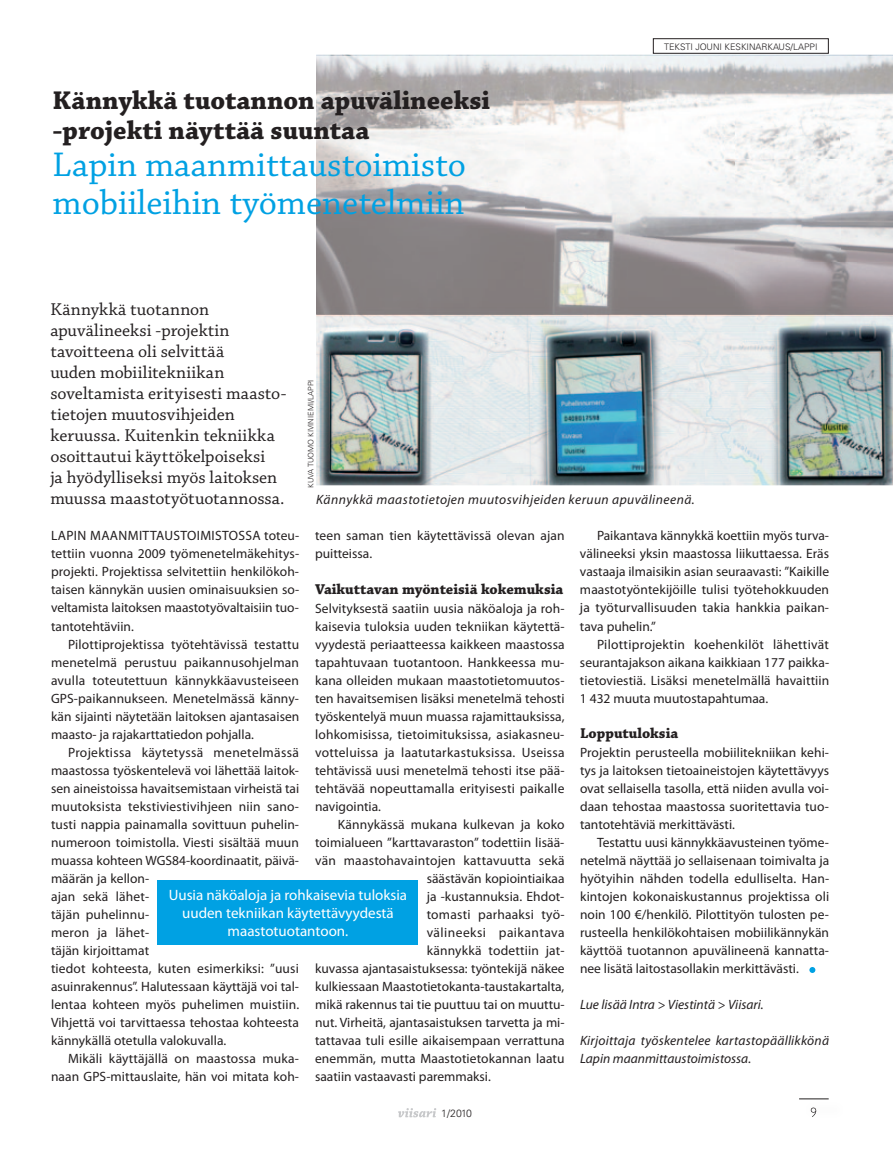
<style>
.page{position:relative;width:893px;height:1149px;background:#fff}
.page>*{position:absolute;margin:0;border:0;box-sizing:border-box;transform-origin:0 0}
.t1{font:36px/37.5px "Chaparral Pro";color:#00a1e3}
.t2{font:700 27px/30px "Chaparral Pro";color:#231f20}
.t3{font:18px/21px "Chaparral Pro";color:#231f20}
.t4{font:15px/18px "Myriad Pro";color:#fff;text-align:center}
.t5{font:700 15px "Chaparral Pro";color:#231f20}
.t6{font:13.5px/18px "Myriad Pro";letter-spacing:.005em;color:#231f20;text-align:justify}
.t7{font:italic 13.5px/18px "Myriad Pro";letter-spacing:.015em;color:#231f20}
.t8{font:italic 13.5px "Myriad Pro";letter-spacing:.035em;color:#231f20}
.t9{font:13.5px "Myriad Pro";letter-spacing:.035em;color:#231f20}
.t10{font:300 10.5px "Univers";color:#231f20}
.t11{font:300 9px "Univers";color:#231f20}
.t12{font:300 7.5px "Univers";color:#231f20}
</style>
<div class="page">
<img style="left:801px;top:1099px;width:28px;height:12px">
<svg style="left:811px;top:1107px;width:10px;height:10px"></svg>
<hr style="left:799px;top:1098px;width:30px;height:1px;background:#231f20">
<svg style="left:398px;top:1108px;width:38px;height:8px"></svg>
<img style="left:316px;top:55px;width:577px;height:430px">
<svg style="left:809px;top:967px;width:6px;height:5px"></svg>
<div style="left:158px;top:880px;width:260px;height:64px;background:#00a1e3"></div>
<img style="left:316px;top:56px;width:577px;height:258px">
<div style="left:653px;top:38px;width:175px;height:15px;border:1px solid #231f20"></div>
<h2 class="t2" style="left:52px;top:86px;width:439px">Kännykkä tuotannon apuvälineeksi -projekti näyttää suuntaa</h2>
<h1 class="t1" style="left:52px;top:147px;width:415px">Lapin maanmittaustoimisto mobiileihin työmenetelmiin</h1>
<p class="t11" style="left:664px;top:41px;width:155px">TEKSTI JOUNI KESKINARKAUS/LAPPI</p>
<p class="t3" style="left:50px;top:299px;width:238px">Kännykkä tuotannon apuvälineeksi -projektin tavoitteena oli selvittää<br>uuden mobiilitekniikan soveltamista erityisesti maasto&shy;tietojen muutos vihjeiden keruussa. Kuitenkin tekniikka osoittautui käyttö kelpoiseksi<br>ja hyödylliseksi myös laitoksen muussa maastotyötuotannossa.</p>
<p class="t12" style="left:306px;top:487px;width:109px;rotate:-90deg">KUVA TUOMO KIVINIEMI/LAPPI</p>
<p class="t8" style="left:316px;top:491px;width:380px">Kännykkä maastotietojen muutosvihjeiden keruun apuvälineenä.</p>
<p class="t6" style="left:315px;top:526px;width:251px">teen saman tien käytettävissä olevan ajan puitteissa.</p>
<p class="t5" style="left:315px;top:579px;width:250px">Vaikuttavan myönteisiä kokemuksia</p>
<p class="t6" style="left:315px;top:598px;width:251px">Selvityksestä saatiin uusia näköaloja ja roh&shy;kaisevia tuloksia uuden tekniikan käytettä&shy;vyydestä periaatteessa kaikkeen maastossa tapahtuvaan tuotantoon. Hankkeessa mu&shy;kana olleiden mukaan maastotietomuutos&shy;ten havaitsemisen lisäksi menetelmä tehosti työskentelyä muun muassa rajamittauksissa, lohkomisissa, tietoimituksissa, asiakasneu&shy;votteluissa ja laatutarkastuksissa. Useissa tehtävissä uusi menetelmä tehosti itse pää&shy;tehtävää nopeuttamalla erityisesti paikalle navigointia.</p>
<p class="t6" style="left:338px;top:814px;width:228px">Kännykässä mukana kulkevan ja koko</p>
<p class="t6" style="left:315px;top:832px;width:251px">toimialueen ”karttavaraston” todettiin lisää-</p>
<p class="t6" style="left:315px;top:850px;width:251px">vän maastohavaintojen kattavuutta sekä</p>
<p class="t6" style="left:427px;top:868px;width:139px">säästävän kopiointiaikaa</p>
<p class="t6" style="left:427px;top:886px;width:139px">ja -kustannuksia. Ehdot-</p>
<p class="t6" style="left:427px;top:904px;width:139px">tomasti parhaaksi työ-</p>
<p class="t9" style="left:427px;top:923px;width:139px">välineeksi paikantava</p>
<p class="t6" style="left:427px;top:940px;width:139px">kännykkä todettiin jat-</p>
<p class="t6" style="left:315px;top:958px;width:251px">kuvassa ajantasaistuksessa: työntekijä näkee</p>
<p class="t6" style="left:315px;top:976px;width:251px">kulkiessaan Maastotietokanta-taustakartalta,</p>
<p class="t6" style="left:315px;top:994px;width:251px">mikä rakennus tai tie puuttuu tai on muuttu-</p>
<p class="t6" style="left:315px;top:1012px;width:251px">nut. Virheitä, ajantasaistuksen tarvetta ja mi-</p>
<p class="t6" style="left:315px;top:1030px;width:251px">tattavaa tuli esille aikaisempaan verrattuna</p>
<p class="t6" style="left:315px;top:1048px;width:251px">enemmän, mutta Maastotietokannan laatu</p>
<p class="t6" style="left:315px;top:1066px;width:177px">saatiin vastaavasti paremmaksi.</p>
<p class="t6" style="left:51px;top:526px;width:250px">LAPIN MAANMITTAUSTOIMISTOSSA toteu&shy;tettiin vuonna 2009 työmenetelmäkehitys&shy;projekti. Projektissa selvitettiin henkilökoh&shy;taisen kännykän uusien ominaisuuksien so&shy;veltamista laitoksen maastotyövaltaisiin tuo&shy;tantotehtäviin.</p>
<p class="t6" style="left:51px;top:634px;width:250px;text-indent:17px">Pilottiprojektissa työtehtävissä testattu menetelmä perustuu paikannusohjelman avulla toteutettuun kännykkäavusteiseen GPS-paikannukseen. Menetelmässä känny&shy;kän sijainti näytetään laitoksen ajantasaisen maasto- ja rajakarttatiedon pohjalla.</p>
<p class="t6" style="left:51px;top:742px;width:250px;text-align:left;text-indent:17px">Projektissa käytetyssä menetelmässä maastossa työskentelevä voi lähettää laitok&shy;sen aineistoissa havaitsemistaan virheistä tai muutoksista tekstiviestivihjeen niin sano&shy;tusti nappia painamalla sovittuun puhelin&shy;numeroon toimistolla. Viesti sisältää muun muassa kohteen WGS84-koordinaatit, päivä&shy;määrän ja kellon-<br>ajan sekä lähet-<br>täjän puhelinnu-<br>meron ja lähet-<br>täjän kirjoittamat<br>tiedot kohteesta, kuten esimerkiksi: ”uusi asuinrakennus”. Halutessaan käyttäjä voi tal&shy;lentaa kohteen myös puhelimen muistiin.<br>Vihjettä voi tarvittaessa tehostaa kohteesta kännykällä otetulla valokuvalla.</p>
<p class="t6" style="left:51px;top:1048px;width:250px;text-align:right">Mikäli käyttäjällä on maastossa muka&shy;naan GPS-mittauslaite, hän voi mitata koh-</p>
<p class="t4" style="left:169px;top:885px;width:240px">Uusia näköaloja ja rohkaisevia tuloksia uuden tekniikan käytettävyydestä maastotuotantoon.</p>
<p class="t10" style="left:441px;top:1106px;width:33px">1/2010</p>
<p class="t6" style="left:580px;top:526px;width:251px;text-indent:17px">Paikantava kännykkä koettiin myös turva&shy;välineeksi yksin maastossa liikuttaessa. Eräs vastaaja ilmaisikin asian seuraavasti: ”Kaikille maastotyöntekijöille tulisi työtehokkuuden ja työturvallisuuden takia hankkia paikan&shy;tava puhelin.”</p>
<p class="t6" style="left:580px;top:634px;width:251px;text-indent:17px">Pilottiprojektin koehenkilöt lähettivät seurantajakson aikana kaikkiaan 177 paikka&shy;tietoviestiä. Lisäksi menetelmällä havaittiin 1 432 muuta muutostapahtumaa.</p>
<p class="t5" style="left:580px;top:723px;width:100px">Lopputuloksia</p>
<p class="t6" style="left:580px;top:742px;width:251px">Projektin perusteella mobiilitekniikan kehi&shy;tys ja laitoksen tietoaineistojen käytettävyys ovat sellaisella tasolla, että niiden avulla voi&shy;daan tehostaa maastossa suoritettavia tuo&shy;tantotehtäviä merkittävästi.</p>
<p class="t6" style="left:580px;top:832px;width:251px;text-indent:17px">Testattu uusi kännykkäavusteinen työme&shy;netelmä näyttää jo sellaisenaan toimivalta ja hyötyihin nähden todella edulliselta. Han&shy;kintojen kokonaiskustannus projektissa oli noin 100 €/henkilö. Pilottityön tulosten pe&shy;rusteella henkilökohtaisen mobiilikännykän käyttöä tuotannon apuvälineenä kannatta&shy;nee lisätä laitostasollakin merkittävästi.</p>
<p class="t7" style="left:580px;top:994px;width:185px">Lue lisää Intra &gt; Viestintä &gt; Viisari.</p>
<p class="t7" style="left:580px;top:1030px;width:251px">Kirjoittaja työskentelee kartastopäällikkönä<br>Lapin maanmittaustoimistossa.</p>
</div>
